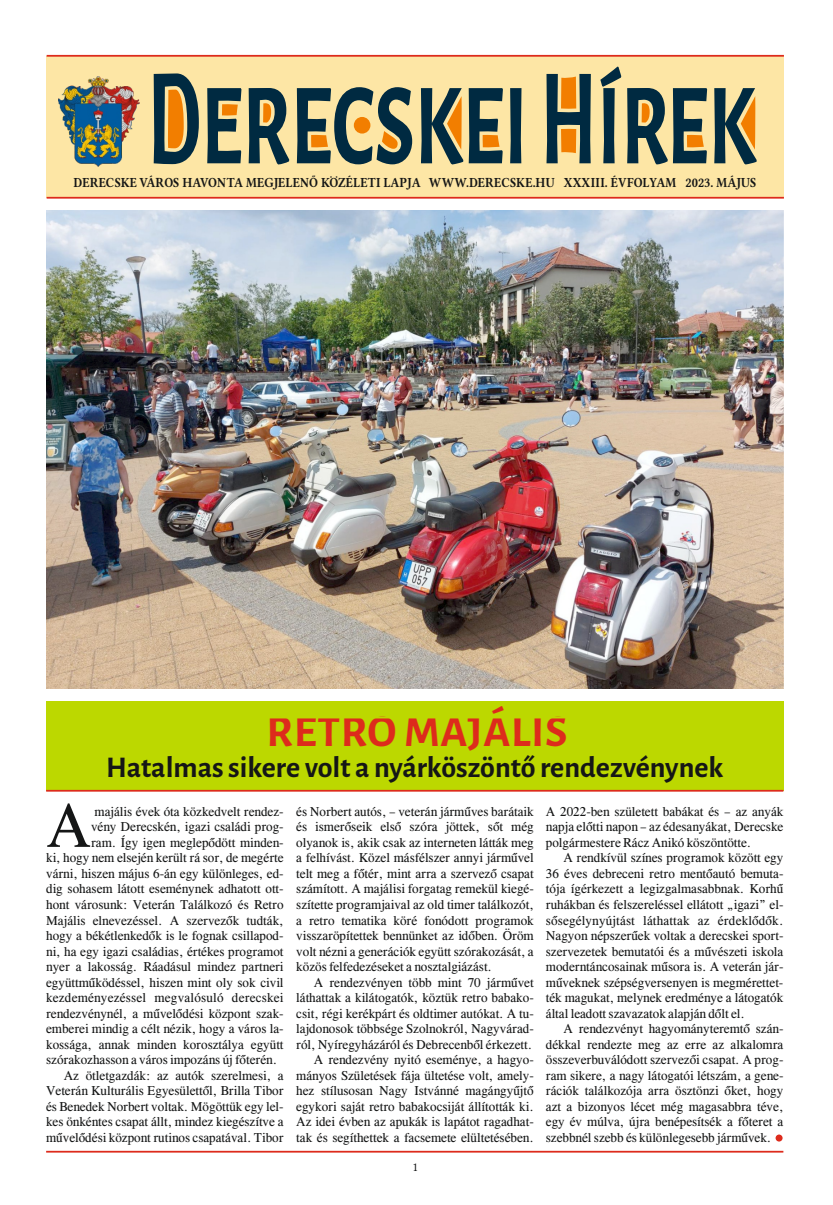
<style>
.page{position:relative;width:833px;height:1205px;background:#fff}
.page>*{position:absolute;margin:0;border:0;box-sizing:border-box;transform-origin:0 0}
.t1{font:62.5px "CG Times";color:#151616}
.t2{font:700 45px "Alegreya Sans";letter-spacing:.015em;color:#dd2b1c}
.t3{font:700 30px "Alegreya Sans";color:#151616}
.t4{font:14px "Linux Libertine GB";letter-spacing:.005em;color:#151616;scale:.87 1}
.t5{font:13.12px/15.5px "CG Times";color:#151616;text-align:justify}
.t6{font:13.12px "CG Times";letter-spacing:.02em;color:#151616}
.t7{font:12.5px "Linux Libertine G";color:#151616}
</style>
<div class="page">
<img style="left:46px;top:210px;width:737px;height:478px">
<hr style="left:46px;top:1151px;width:737px;height:1px;background:#dd2b1c">
<div style="left:46px;top:56px;width:737px;height:142px;background:#fde6a5"></div>
<svg style="left:154px;top:67px;width:602px;height:97px"></svg>
<img style="left:59px;top:77px;width:80px;height:90px">
<hr style="left:47px;top:55px;width:737px;height:2px;background:#dd2b1c">
<hr style="left:47px;top:197px;width:737px;height:2px;background:#dd2b1c">
<svg style="left:641px;top:103px;width:8px;height:20px"></svg>
<svg style="left:263px;top:103px;width:8px;height:20px"></svg>
<svg style="left:168px;top:90px;width:16px;height:58px"></svg>
<svg style="left:311px;top:135px;width:17px;height:12px"></svg>
<svg style="left:482px;top:135px;width:17px;height:12px"></svg>
<svg style="left:687px;top:135px;width:17px;height:12px"></svg>
<svg style="left:222px;top:104px;width:16px;height:12px"></svg>
<svg style="left:561px;top:77px;width:15px;height:32px"></svg>
<svg style="left:561px;top:129px;width:15px;height:24px"></svg>
<svg style="left:382px;top:131px;width:15px;height:18px"></svg>
<svg style="left:447px;top:96px;width:15px;height:54px"></svg>
<svg style="left:740px;top:96px;width:15px;height:54px"></svg>
<div style="left:354px;top:117px;width:16px;height:17px;background:#f27e00;border-radius:50%"></div>
<div style="left:46px;top:701px;width:737px;height:90px;background:#bcd800"></div>
<div style="left:775px;top:1134px;width:7px;height:7px;background:#dd2b1c;border-radius:50%"></div>
<hr style="left:46px;top:790px;width:737px;height:1px;background:#dd2b1c">
<p class="t4" style="left:74px;top:174px;width:786px">DERECSKE VÁROS HAVONTA MEGJELENŐ KÖZÉLETI LAPJA WWW.DERECSKE.HU XXXIII. ÉVFOLYAM 2023. MÁJUS</p>
<h2 class="t2" style="left:266px;top:710px;width:303px">RETRO MAJÁLIS</h2>
<h3 class="t3" style="left:106px;top:753px;width:618px">Hatalmas sikere volt a nyárköszöntő rendezvénynek</h3>
<p class="t5" style="left:546px;top:805px;width:239px">A 2022-ben született babákat és – az anyák napja előtti napon – az édesanyákat, Derecske polgármestere Rácz Anikó köszöntötte.</p>
<p class="t5" style="left:546px;top:851px;width:239px;text-indent:18px">A rendkívül színes programok között egy 36 éves debreceni retro mentőautó bemuta&shy;tója ígérkezett a legizgalmasabbnak. Korhű ruhákban és felszereléssel ellátott „igazi” el&shy;sősegélynyújtást láthattak az érdeklődők.<br>Nagyon népszerűek voltak a derecskei sport&shy;szervezetek bemutatói és a művészeti iskola moderntáncosainak műsora is. A veterán jár&shy;műveknek szépségversenyen is megmérettet&shy;ték magukat, melynek eredménye a látogatók által leadott szavazatok alapján dőlt el.</p>
<p class="t5" style="left:546px;top:1022px;width:239px;text-indent:18px">A rendezvényt hagyományteremtő szán&shy;dékkal rendezte meg az erre az alkalomra összeverbuválódott szervezői csapat. A prog&shy;ram sikere, a nagy látogatói létszám, a gene&shy;rációk találkozója arra ösztönzi őket, hogy azt a bizonyos lécet még magasabbra téve, egy év múlva, újra benépesítsék a főteret a szebbnél szebb és különlegesebb járművek.</p>
<h1 class="t1" style="left:46px;top:803px;width:46px">A</h1>
<p class="t5" style="left:94px;top:805px;width:191px">majális évek óta közkedvelt rendez-</p>
<p class="t5" style="left:296px;top:805px;width:239px">és Norbert autós, – veterán járműves barátaik és ismerőseik első szóra jöttek, sőt még olyanok is, akik csak az interneten látták meg a felhívást. Közel másfélszer annyi járművel telt meg a főtér, mint arra a szervező csapat számított. A majálisi forgatag remekül kiegé&shy;szítette programjaival az old timer találkozót, a retro tematika köré fonódott programok visszaröpítettek bennünket az időben. Öröm volt nézni a generációk együtt szórakozását, a közös felfedezéseket a nosztalgiázást.</p>
<p class="t5" style="left:296px;top:976px;width:239px;text-align:right">A rendezvényen több mint 70 járművet láthattak a kilátogatók, köztük retro babako&shy;csit, régi kerékpárt és oldtimer autókat. A tu&shy;lajdonosok többsége Szolnokról, Nagyvárad&shy;ról, Nyíregyházáról és Debrecenből érkezett.<br>A rendezvény nyitó eseménye, a hagyo&shy;mányos Születések fája ültetése volt, amely&shy;hez stílusosan Nagy Istvánné magángyűjtő egykori saját retro babakocsiját állították ki.<br>Az idei évben az apukák is lapátot ragadhat&shy;tak és segíthettek a facsemete elültetésében.</p>
<p class="t5" style="left:91px;top:820px;width:194px">vény Derecskén, igazi családi prog-</p>
<p class="t5" style="left:91px;top:836px;width:194px">ram. Így igen meglepődött minden-</p>
<p class="t5" style="left:46px;top:851px;width:239px">ki, hogy nem elsején került rá sor, de megérte</p>
<p class="t5" style="left:46px;top:867px;width:239px">várni, hiszen május 6-án egy különleges, ed-</p>
<p class="t5" style="left:46px;top:882px;width:239px">dig sohasem látott eseménynek adhatott ott-</p>
<p class="t5" style="left:46px;top:898px;width:239px">hont városunk: Veterán Találkozó és Retro</p>
<p class="t5" style="left:46px;top:913px;width:239px">Majális elnevezéssel. A szervezők tudták,</p>
<p class="t5" style="left:46px;top:929px;width:239px">hogy a békétlenkedők is le fognak csillapod-</p>
<p class="t5" style="left:46px;top:944px;width:239px">ni, ha egy igazi családias, értékes programot</p>
<p class="t5" style="left:46px;top:960px;width:239px">nyer a lakosság. Ráadásul mindez partneri</p>
<p class="t5" style="left:46px;top:976px;width:239px">együttműködéssel, hiszen mint oly sok civil</p>
<p class="t6" style="left:46px;top:993px;width:239px">kezdeményezéssel megvalósuló derecskei</p>
<p class="t5" style="left:46px;top:1007px;width:239px">rendezvénynél, a művelődési központ szak-</p>
<p class="t5" style="left:46px;top:1022px;width:239px">emberei mindig a célt nézik, hogy a város la-</p>
<p class="t5" style="left:46px;top:1038px;width:239px">kossága, annak minden korosztálya együtt</p>
<p class="t5" style="left:46px;top:1053px;width:232px">szórakozhasson a város impozáns új főterén.</p>
<p class="t5" style="left:64px;top:1069px;width:221px">Az ötletgazdák: az autók szerelmesi, a</p>
<p class="t5" style="left:46px;top:1084px;width:239px">Veterán Kulturális Egyesülettől, Brilla Tibor</p>
<p class="t5" style="left:46px;top:1100px;width:239px">és Benedek Norbert voltak. Mögöttük egy lel-</p>
<p class="t5" style="left:46px;top:1115px;width:239px">kes önkéntes csapat állt, mindez kiegészítve a</p>
<p class="t5" style="left:46px;top:1131px;width:239px">művelődési központ rutinos csapatával. Tibor</p>
<p class="t7" style="left:412px;top:1160px;width:7px">1</p>
</div>
